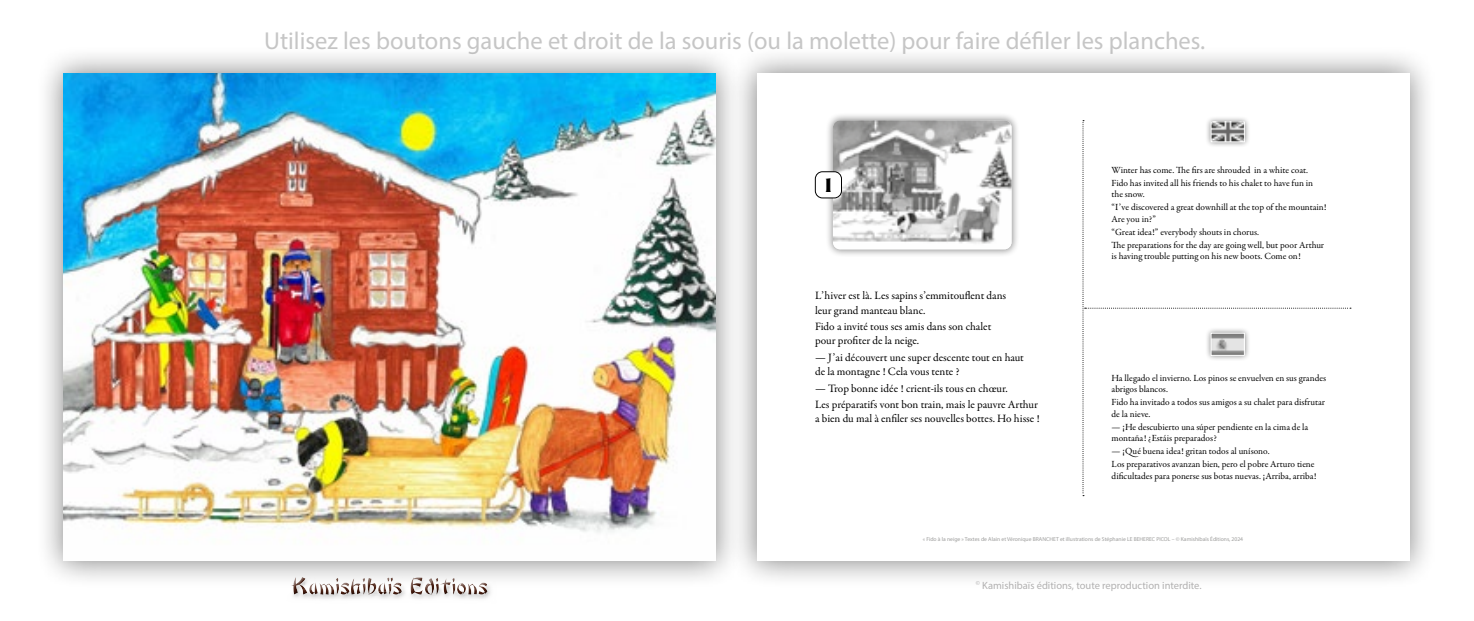
<style>
.page{position:relative;width:1474px;height:621px;background:#fff}
.page>*{position:absolute;margin:0;border:0;box-sizing:border-box;transform-origin:0 0}
.t1{font:24.5px "Myriad Pro";color:#c6c6c6}
.t2{font:900 22.05px "Goudy Sans Std";color:#000}
.t3{font:11.38px/14.5px "Garamond Premr Pro";letter-spacing:-.005em;color:#000}
.t4{font:10.5px "Myriad Pro";color:#b3b2b2}
.t5{font:9.45px/13.1px "Garamond Premr Pro";color:#000}
.t6{font:5.6px "Myriad Pro";color:#9d9d9c}
</style>
<div class="page">
<div style="left:284px;top:576px;width:216px;height:31px;background:#000;opacity:.75"></div>
<div style="left:729px;top:45px;width:707px;height:543px;background:#000;opacity:.5"></div>
<div style="left:756px;top:73px;width:653px;height:487px;background:#fff"></div>
<svg style="left:1082px;top:120px;width:268px;height:376px"></svg>
<div style="left:1204px;top:115px;width:46px;height:33px;background:#000;opacity:.5"></div>
<img style="left:1212px;top:123px;width:30px;height:17px">
<div style="left:1210px;top:121px;width:34px;height:21px;border:1px solid #fff"></div>
<div style="left:1204px;top:326px;width:46px;height:35px;background:#000;opacity:.5"></div>
<img style="left:1212px;top:334px;width:30px;height:19px">
<div style="left:1210px;top:332px;width:34px;height:23px;border:1px solid #fff"></div>
<div style="left:825px;top:112px;width:194px;height:145px;background:#000;opacity:.5"></div>
<img style="left:833px;top:120px;width:178px;height:129px">
<div style="left:815px;top:172px;width:26px;height:26px;background:#fff;border-radius:7px"></div>
<div style="left:815px;top:171px;width:26px;height:27px;border:1px solid #000;border-radius:7px"></div>
<div style="left:35px;top:45px;width:707px;height:543px;background:#000;opacity:.5"></div>
<img style="left:63px;top:73px;width:652px;height:487px">
<svg style="left:719px;top:73px;width:7px;height:2px"></svg>
<h1 class="t1" style="left:264px;top:26px;width:942px">Utilisez les boutons gauche et droit de la souris (ou la molette) pour faire défiler les planches.</h1>
<h2 class="t2" style="left:822px;top:171px;width:13px">1</h2>
<p class="t3" style="left:815px;top:288px;width:193px">L’hiver est là. Les sapins s’emmitouflent dans leur grand manteau blanc.</p>
<p class="t3" style="left:815px;top:319px;width:178px">Fido a invité tous ses amis dans son chalet pour profiter de la neige.</p>
<p class="t3" style="left:815px;top:350px;width:210px">— J’ai découvert une super descente tout en haut de la montagne ! Cela vous tente ?</p>
<p class="t3" style="left:815px;top:380px;width:224px;line-height:16.3px">— Trop bonne idée ! crient-ils tous en chœur.<br>Les préparatifs vont bon train, mais le pauvre Arthur</p>
<p class="t3" style="left:815px;top:411px;width:226px">a bien du mal à enfiler ses nouvelles bottes. Ho hisse !</p>
<p class="t5" style="left:1111px;top:163px;width:203px">Winter has come. The firs are shrouded in a white coat.<br>Fido has invited all his friends to his chalet to have fun in</p>
<p class="t5" style="left:1111px;top:187px;width:216px">the snow.<br>“I’ve discovered a great downhill at the top of the mountain!</p>
<p class="t5" style="left:1111px;top:212px;width:214px">Are you in?”<br>“Great idea!” everybody shouts in chorus.<br>The preparations for the day are going well, but poor Arthur</p>
<p class="t5" style="left:1111px;top:250px;width:191px">is having trouble putting on his new boots. Come on!</p>
<p class="t5" style="left:1111px;top:372px;width:216px;line-height:11.4px">Ha llegado el invierno. Los pinos se envuelven en sus grandes abrigos blancos.</p>
<p class="t5" style="left:1111px;top:396px;width:215px;line-height:11.4px">Fido ha invitado a todos sus amigos a su chalet para disfrutar de la nieve.</p>
<p class="t5" style="left:1111px;top:421px;width:198px;line-height:11.4px">— ¡He descubierto una súper pendiente en la cima de la montaña! ¿Estáis preparados?</p>
<p class="t5" style="left:1111px;top:444px;width:204px">— ¡Qué buena idea! gritan todos al unísono.<br>Los preparativos avanzan bien, pero el pobre Arturo tiene</p>
<p class="t5" style="left:1111px;top:469px;width:206px">dificultades para ponerse sus botas nuevas. ¡Arriba, arriba!</p>
<p class="t6" style="left:922px;top:535px;width:322px">« Fido à la neige » Textes de Alain et Véronique BRANCHET et illustrations de Stéphanie LE BEHEREC PICOL – © Kamishibaïs Éditions, 2024</p>
<p class="t4" style="left:975px;top:578px;width:227px"><sup>©</sup> Kamishibaïs éditions, toute reproduction interdite.</p>
</div>
